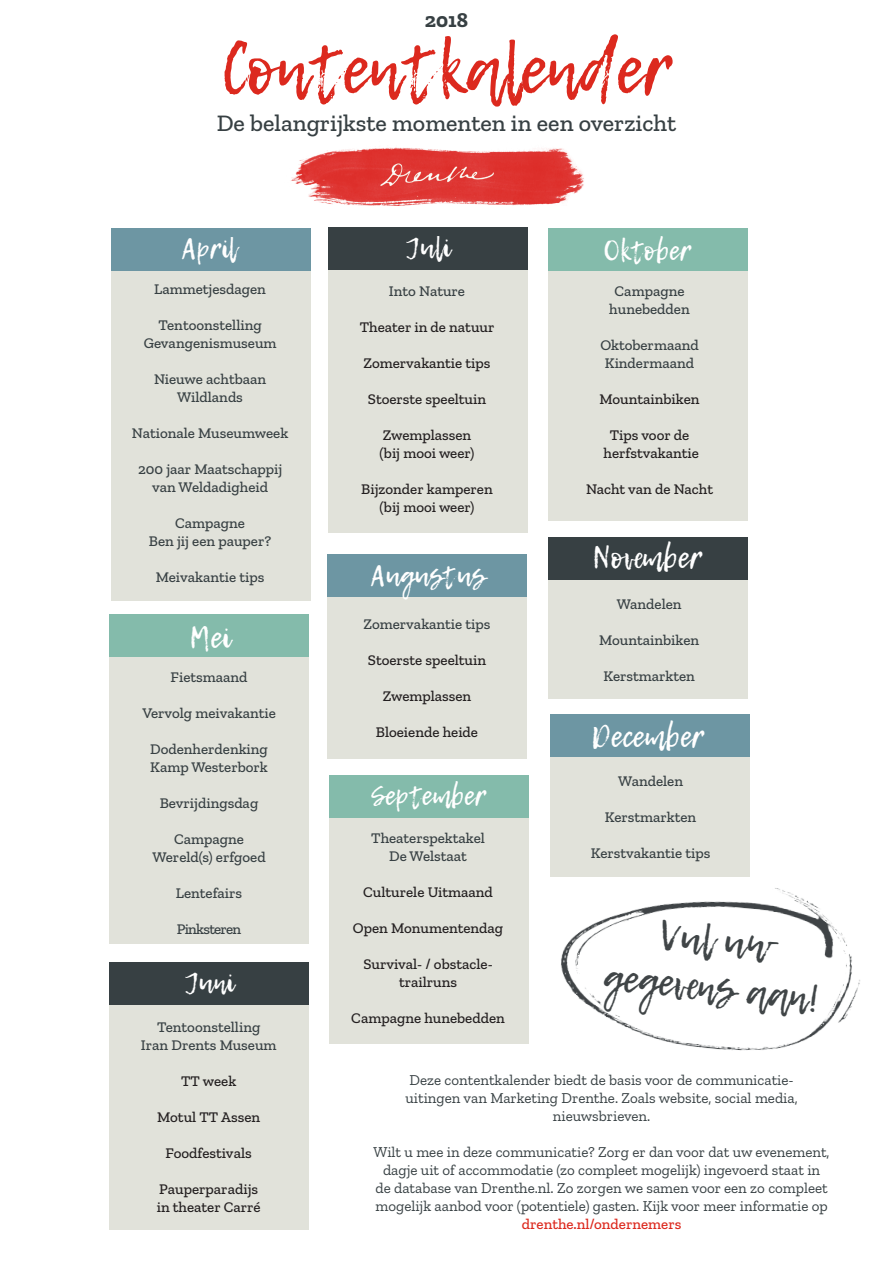
<style>
.page{position:relative;width:893px;height:1263px;background:#fff}
.page>*{position:absolute;margin:0;border:0;box-sizing:border-box;transform-origin:0 0}
.t1{font:69px "Lemon Tuesday";color:#dc291e}
.t2{font:39px/46.8px "Lemon Tuesday";color:#404547;text-align:center}
.t3{font:30px "Lemon Tuesday";color:#fff}
.t4{font:27px "Lemon Tuesday";color:#fff}
.t5{font:500 24px "Zilla Slab";color:#374043}
.t6{font:700 21px "Zilla Slab";color:#374043}
.t7{font:500 15px/18px "Zilla Slab";color:#374043;text-align:center}
.t8{font:15px/18px "Zilla Slab";color:#374043;text-align:center}
.t9{font:500 15px/18px "Zilla Slab";color:#231f20}
.t10{font:500 15px "Zilla Slab";color:#dc291e}
.t11{font:500 15px "Zilla Slab";letter-spacing:-.05em;color:#374043}
</style>
<div class="page">
<div style="left:111px;top:228px;width:199px;height:372px;background:#e1e2da"></div>
<div style="left:111px;top:228px;width:199px;height:42px;background:#6d96a3"></div>
<div style="left:109px;top:639px;width:200px;height:305px;background:#e1e2da"></div>
<div style="left:109px;top:615px;width:200px;height:42px;background:#84bbab"></div>
<div style="left:328px;top:228px;width:199px;height:305px;background:#e1e2da"></div>
<div style="left:329px;top:227px;width:199px;height:42px;background:#374043"></div>
<div style="left:327px;top:555px;width:200px;height:203px;background:#e1e2da"></div>
<div style="left:327px;top:555px;width:200px;height:42px;background:#6d96a3"></div>
<div style="left:329px;top:776px;width:199px;height:268px;background:#e1e2da"></div>
<div style="left:329px;top:775px;width:199px;height:43px;background:#84bbab"></div>
<div style="left:549px;top:228px;width:199px;height:293px;background:#e1e2da"></div>
<div style="left:549px;top:228px;width:199px;height:43px;background:#84bbab"></div>
<div style="left:549px;top:562px;width:199px;height:137px;background:#e1e2da"></div>
<div style="left:549px;top:537px;width:199px;height:43px;background:#374043"></div>
<div style="left:110px;top:962px;width:199px;height:267px;background:#e1e2da"></div>
<div style="left:110px;top:962px;width:199px;height:43px;background:#374043"></div>
<div style="left:550px;top:740px;width:199px;height:136px;background:#e1e2da"></div>
<div style="left:550px;top:715px;width:199px;height:42px;background:#6d96a3"></div>
<img style="left:528px;top:851px;width:332px;height:200px">
<img style="left:291px;top:147px;width:293px;height:58px">
<p class="t6" style="left:425px;top:8px;width:45px">2018</p>
<p class="t1" style="left:220px;top:29px;width:454px">Contentkalender</p>
<p class="t5" style="left:217px;top:110px;width:461px">De belangrijkste momenten in een overzicht</p>
<p class="t4" style="left:182px;top:232px;width:56px">April</p>
<p class="t7" style="left:154px;top:280px;width:113px">Lammetjesdagen</p>
<p class="t7" style="left:144px;top:316px;width:134px">Tentoonstelling<br>Gevangenismuseum</p>
<p class="t7" style="left:154px;top:370px;width:114px">Nieuwe achtbaan<br>Wildlands</p>
<p class="t7" style="left:132px;top:424px;width:158px">Nationale Museumweek</p>
<p class="t7" style="left:138px;top:460px;width:146px">200 jaar Maatschappij van Weldadigheid</p>
<p class="t7" style="left:149px;top:514px;width:124px">Campagne<br>Ben jij een pauper?</p>
<p class="t7" style="left:156px;top:568px;width:110px">Meivakantie tips</p>
<p class="t3" style="left:190px;top:620px;width:42px">Mei</p>
<p class="t7" style="left:171px;top:668px;width:78px">Fietsmaand</p>
<p class="t7" style="left:142px;top:704px;width:135px">Vervolg meivakantie</p>
<p class="t7" style="left:150px;top:740px;width:119px;text-align:left">Dodenherdenking<br>Kamp Westerbork</p>
<p class="t7" style="left:160px;top:794px;width:100px">Bevrijdingsdag</p>
<p class="t7" style="left:152px;top:830px;width:115px">Campagne<br>Wereld(s) erfgoed</p>
<p class="t7" style="left:176px;top:884px;width:68px">Lentefairs</p>
<p class="t11" style="left:177px;top:920px;width:66px">Pinksteren</p>
<p class="t4" style="left:185px;top:966px;width:50px">Juni</p>
<p class="t7" style="left:141px;top:1018px;width:137px">Tentoonstelling<br>Iran Drents Museum</p>
<p class="t9" style="left:181px;top:1072px;width:57px">TT week</p>
<p class="t9" style="left:157px;top:1108px;width:104px">Motul TT Assen</p>
<p class="t9" style="left:166px;top:1144px;width:88px">Foodfestivals</p>
<p class="t9" style="left:157px;top:1180px;width:105px">Pauperparadijs in theater Carré</p>
<p class="t4" style="left:406px;top:232px;width:45px">Juli</p>
<p class="t7" style="left:389px;top:282px;width:78px">Into Nature</p>
<p class="t9" style="left:360px;top:318px;width:136px">Theater in de natuur</p>
<p class="t9" style="left:363px;top:354px;width:129px">Zomervakantie tips</p>
<p class="t9" style="left:368px;top:390px;width:120px">Stoerste speeltuin</p>
<p class="t9" style="left:380px;top:426px;width:96px">Zwemplassen (bij mooi weer)</p>
<p class="t9" style="left:361px;top:480px;width:133px;text-align:center">Bijzonder kamperen (bij mooi weer)</p>
<p class="t4" style="left:371px;top:560px;width:116px">Augustus</p>
<p class="t7" style="left:363px;top:615px;width:129px">Zomervakantie tips</p>
<p class="t9" style="left:368px;top:651px;width:120px">Stoerste speeltuin</p>
<p class="t9" style="left:383px;top:687px;width:90px">Zwemplassen</p>
<p class="t9" style="left:376px;top:723px;width:104px">Bloeiende heide</p>
<p class="t4" style="left:371px;top:780px;width:117px">September</p>
<p class="t7" style="left:371px;top:829px;width:115px">Theaterspektakel</p>
<p class="t7" style="left:389px;top:847px;width:79px">De Welstaat</p>
<p class="t9" style="left:363px;top:883px;width:131px">Culturele Uitmaand</p>
<p class="t9" style="left:353px;top:919px;width:152px">Open Monumentendag</p>
<p class="t9" style="left:363px;top:955px;width:131px">Survival- / obstacle-</p>
<p class="t9" style="left:399px;top:973px;width:60px">trailruns</p>
<p class="t9" style="left:351px;top:1009px;width:155px">Campagne hunebedden</p>
<p class="t4" style="left:603px;top:235px;width:90px">Oktober</p>
<p class="t7" style="left:615px;top:282px;width:71px">Campagne</p>
<p class="t7" style="left:609px;top:300px;width:82px">hunebedden</p>
<p class="t7" style="left:600px;top:336px;width:100px">Oktobermaand<br>Kindermaand</p>
<p class="t9" style="left:600px;top:390px;width:101px">Mountainbiken</p>
<p class="t9" style="left:603px;top:426px;width:97px;text-align:center">Tips voor de herfstvakantie</p>
<p class="t9" style="left:586px;top:480px;width:129px">Nacht van de Nacht</p>
<p class="t3" style="left:592px;top:540px;width:112px">November</p>
<p class="t7" style="left:617px;top:595px;width:66px">Wandelen</p>
<p class="t7" style="left:599px;top:631px;width:101px">Mountainbiken</p>
<p class="t7" style="left:603px;top:667px;width:93px">Kerstmarkten</p>
<p class="t3" style="left:592px;top:719px;width:115px">December</p>
<p class="t7" style="left:618px;top:772px;width:66px">Wandelen</p>
<p class="t7" style="left:605px;top:808px;width:93px">Kerstmarkten</p>
<p class="t7" style="left:591px;top:844px;width:121px">Kerstvakantie tips</p>
<p class="t2" style="left:611px;top:906px;width:218px;rotate:6deg">Vul uw<br>gegeve ns aan!</p>
<p class="t8" style="left:410px;top:1071px;width:386px">Deze contentkalender biedt de basis voor de communicatie-</p>
<p class="t8" style="left:406px;top:1089px;width:394px">uitingen van Marketing Drenthe. Zoals website, social media, nieuwsbrieven.</p>
<p class="t8" style="left:374px;top:1143px;width:458px">Wilt u mee in deze communicatie? Zorg er dan voor dat uw evenement, dagje uit of accommodatie (zo compleet mogelijk) ingevoerd staat in de database van Drenthe.nl. Zo zorgen we samen voor een zo compleet mogelijk aanbod voor (potentiele) gasten. Kijk voor meer informatie op</p>
<p class="t10" style="left:522px;top:1216px;width:161px">drenthe.nl/ondernemers</p>
</div>
